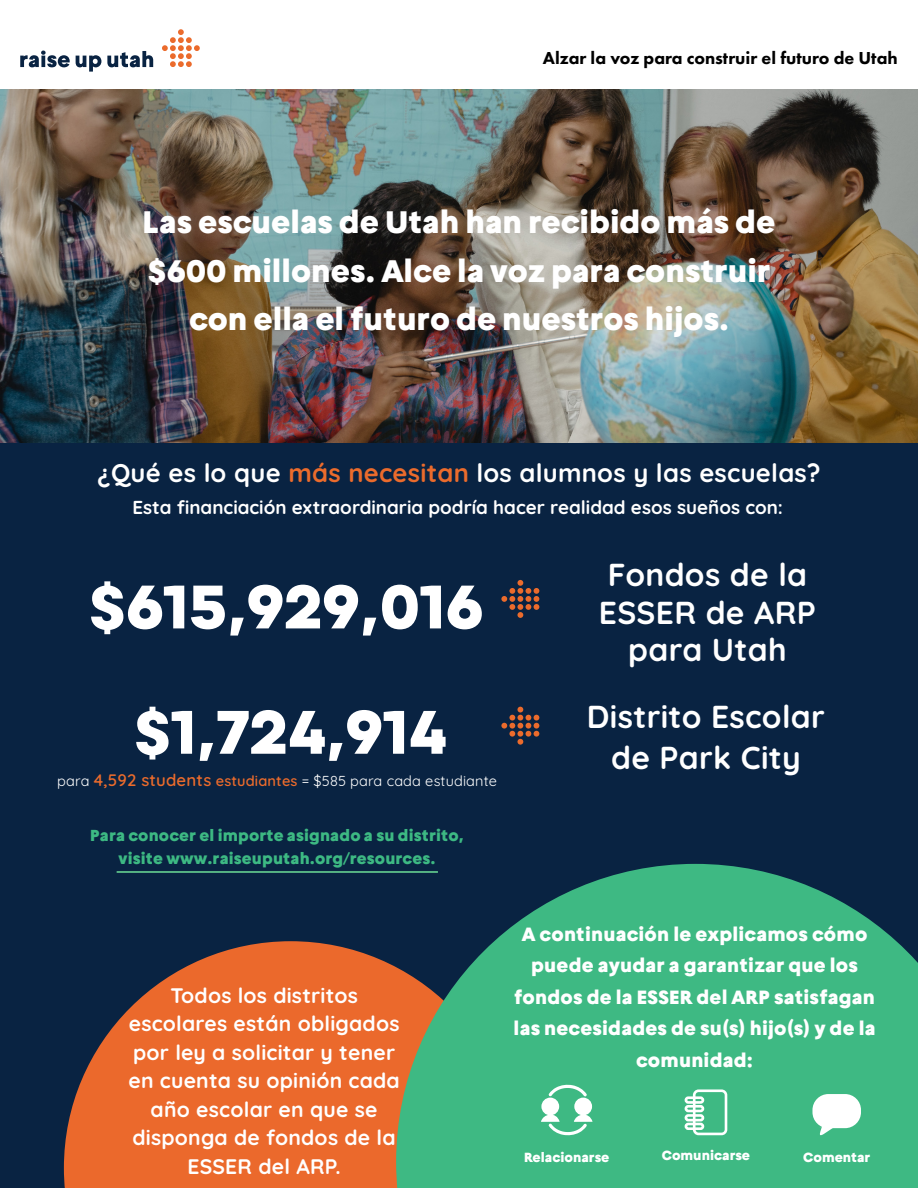
<style>
.page{position:relative;width:918px;height:1188px;background:#fff}
.page>*{position:absolute;margin:0;border:0;box-sizing:border-box;transform-origin:0 0}
.t1{font:800 62.4px "Geliat";color:#fff}
.t2{font:700 31.8px/37.5px "Quicksand";letter-spacing:.01em;color:#fff;text-align:center}
.t3{font:800 31.65px/48.4px "Geliat";color:#fff;text-align:center}
.t4{font:700 25.5px "Quicksand";letter-spacing:.01em;color:#fff}
.t5{font:700 21px/28.5px "Quicksand";letter-spacing:.01em;color:#fff;text-align:center}
.t6{font:800 19.5px/31.5px "Geliat";letter-spacing:.01em;color:#fff;text-align:center}
.t7{font:700 18.75px "Quicksand";color:#fff}
.t8{font:800 18px "Futura PT";color:#000}
.t9{font:800 16.2px "Geliat";letter-spacing:.01em;color:#3db983}
.t10{font:14.55px "Quicksand";letter-spacing:.01em;color:#fff}
.t11{font:800 13.5px "Geliat";color:#fff}
.s1{color:#eb6b2c}
.s2{font-weight:600;font-size:16.65px;color:#eb6b2c}
.s3{font-weight:600;color:#eb6b2c}
</style>
<div class="page">
<div style="left:0;top:442px;width:918px;height:746px;background:#092342"></div>
<svg style="left:64px;top:941px;width:332px;height:247px;background:#c95e2f"></svg>
<svg style="left:396px;top:864px;width:522px;height:324px;background:#3aa278"></svg>
<img style="left:0;top:90px;width:918px;height:352px">
<svg style="left:162px;top:29px;width:38px;height:38px"></svg>
<svg style="left:20px;top:51px;width:50px;height:16px"></svg>
<svg style="left:76px;top:55px;width:25px;height:17px"></svg>
<svg style="left:107px;top:51px;width:46px;height:16px"></svg>
<hr style="left:117px;top:871px;width:321px;height:2px;background:#5cbf89">
<svg style="left:501px;top:580px;width:38px;height:38px"></svg>
<svg style="left:501px;top:707px;width:38px;height:38px"></svg>
<div style="left:541px;top:1098px;width:18px;height:17px;background:#fff;border-radius:50%"></div>
<svg style="left:548px;top:1084px;width:39px;height:13px"></svg>
<div style="left:574px;top:1098px;width:18px;height:17px;background:#fff;border-radius:50%"></div>
<svg style="left:541px;top:1111px;width:52px;height:25px"></svg>
<div style="left:693px;top:1089px;width:34px;height:46px;border:3px solid #fff;border-radius:4px"></div>
<div style="left:685px;top:1096px;width:19px;height:8px;border:3px solid #fff;border-radius:2px"></div>
<div style="left:685px;top:1105px;width:19px;height:7px;border:3px solid #fff;border-radius:2px"></div>
<div style="left:685px;top:1114px;width:19px;height:7px;border:3px solid #fff;border-radius:2px"></div>
<div style="left:685px;top:1123px;width:19px;height:7px;border:3px solid #fff;border-radius:2px"></div>
<div style="left:812px;top:1094px;width:49px;height:34px;background:#fff;border-radius:16px"></div>
<svg style="left:816px;top:1122px;width:22px;height:17px"></svg>
<p class="t8" style="left:543px;top:47px;width:356px">Alzar la voz para construir el futuro de Utah</p>
<p class="t3" style="left:143px;top:197px;width:635px">Las escuelas de Utah han recibido más de $600 millones. Alce la voz para construir con ella el futuro de nuestros hijos.</p>
<p class="t4" style="left:97px;top:453px;width:725px">¿Qué es lo que <span class="s1">más necesitan</span> los alumnos y las escuelas?</p>
<p class="t7" style="left:132px;top:493px;width:652px">Esta financiación extraordinaria podría hacer realidad esos sueños con:</p>
<p class="t1" style="left:88px;top:569px;width:396px">$615,929,016</p>
<p class="t2" style="left:599px;top:553px;width:219px">Fondos de la<br>ESSER de ARP para Utah</p>
<p class="t1" style="left:134px;top:694px;width:315px">$1,724,914</p>
<p class="t2" style="left:587px;top:692px;width:240px;line-height:41.4px">Distrito Escolar de Park City</p>
<p class="t10" style="left:57px;top:769px;width:441px">para <span class="s2">4,592 students</span> <span class="s3">estudiantes</span> = $585 para cada estudiante</p>
<p class="t9" style="left:90px;top:825px;width:375px">Para conocer el importe asignado a su distrito,</p>
<p class="t9" style="left:119px;top:849px;width:319px">visite www.raiseuputah.org/resources.</p>
<p class="t5" style="left:128px;top:979px;width:273px">Todos los distritos escolares están obligados por ley a solicitar y tener en cuenta su opinión cada año escolar en que se disponga de fondos de la<br>ESSER del ARP.</p>
<p class="t6" style="left:514px;top:918px;width:363px">A continuación le explicamos cómo puede ayudar a garantizar que los fondos de la ESSER del ARP satisfagan las necesidades de su(s) hijo(s) y de la comunidad:</p>
<p class="t11" style="left:524px;top:1149px;width:87px">Relacionarse</p>
<p class="t11" style="left:662px;top:1147px;width:90px">Comunicarse</p>
<p class="t11" style="left:803px;top:1149px;width:69px">Comentar</p>
</div>
